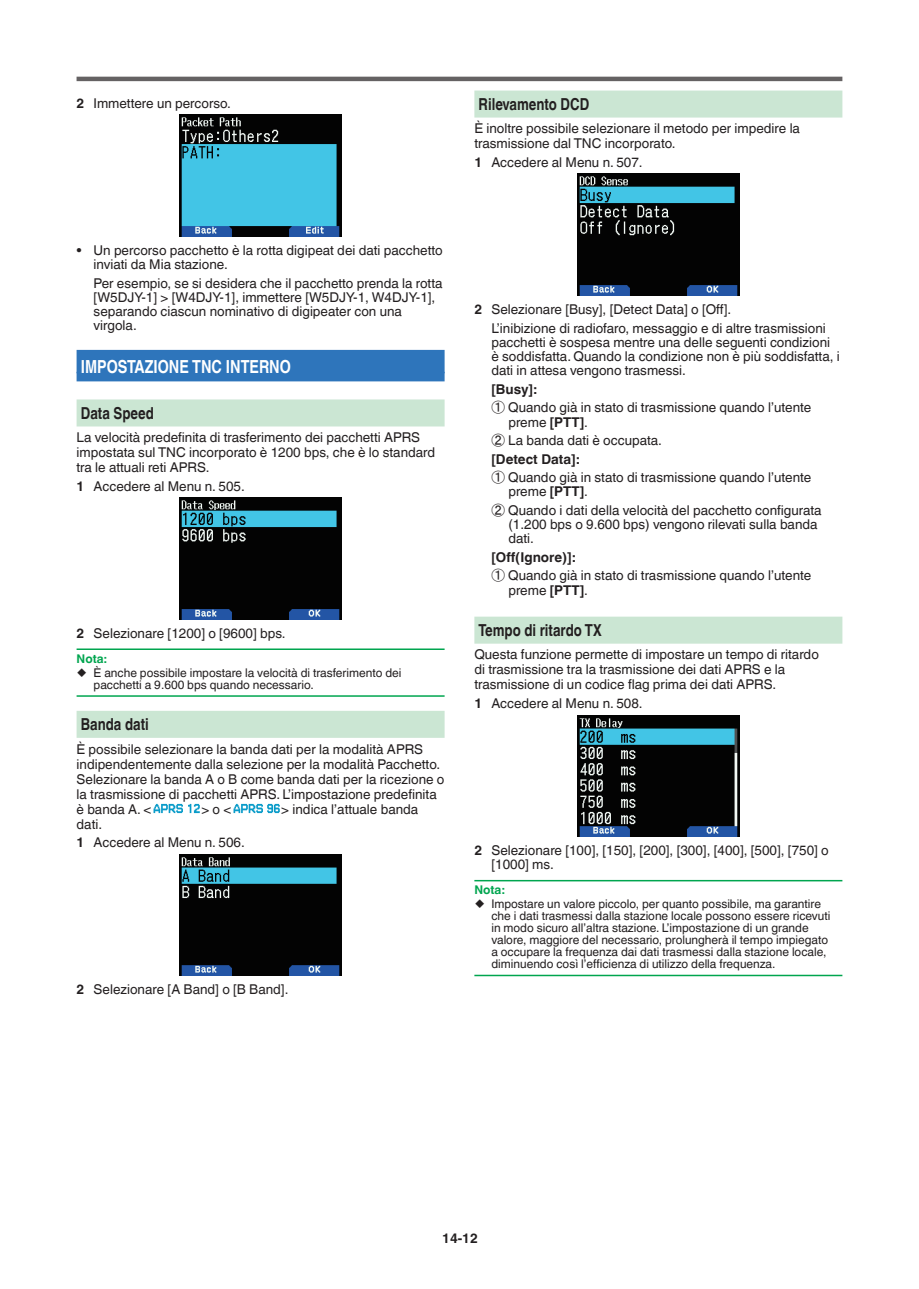
<style>
.page{position:relative;width:919px;height:1289px;background:#fff}
.page>*{position:absolute;margin:0;border:0;box-sizing:border-box;transform-origin:0 0}
.t1{font:700 18px "Helvetica World";color:#fff;scale:.8 1}
.t2{font:700 16.5px "Helvetica World";color:#231f20;scale:.8 1}
.t3{font:13.5px/15px "Helvetica World";color:#231f20}
.t4{font:700 13.5px "Helvetica World";color:#231f20}
.t5{font:12px/12px "Helvetica World";color:#231f20}
.t6{font:700 12px "Helvetica World";color:#00a54f}
.s1{font-weight:700}
.s2{font-family:"MS Gothic"}
</style>
<div class="page">
<hr style="left:77px;top:77px;width:765px;height:4px;background:#656263">
<div style="left:77px;top:350px;width:367px;height:31px;background:#2e75bb"></div>
<div style="left:77px;top:399px;width:367px;height:27px;background:#cbe6d3"></div>
<hr style="left:77px;top:648px;width:367px;height:2px;background:#00a54f">
<hr style="left:77px;top:695px;width:367px;height:1px;background:#00a54f">
<div style="left:77px;top:710px;width:367px;height:27px;background:#cbe6d3"></div>
<img style="left:179px;top:115px;width:162px;height:121px">
<img style="left:179px;top:498px;width:162px;height:121px">
<img style="left:153px;top:803px;width:47px;height:10px">
<img style="left:233px;top:803px;width:47px;height:10px">
<img style="left:179px;top:854px;width:162px;height:121px">
<div style="left:474px;top:91px;width:368px;height:27px;background:#cbe6d3"></div>
<div style="left:474px;top:616px;width:368px;height:27px;background:#cbe6d3"></div>
<hr style="left:474px;top:879px;width:368px;height:2px;background:#00a54f">
<hr style="left:474px;top:974px;width:368px;height:2px;background:#00a54f">
<img style="left:577px;top:174px;width:162px;height:121px">
<img style="left:577px;top:715px;width:162px;height:121px">
<p class="t3" style="left:77px;top:95px;width:156px"><span class="s1">2</span> Immettere un percorso.</p>
<p class="t2" style="left:478px;top:94px;width:140px">Rilevamento DCD</p>
<p class="t3" style="left:474px;top:121px;width:327px">È inoltre possibile selezionare il metodo per impedire la trasmissione dal TNC incorporato.</p>
<p class="t3" style="left:474px;top:154px;width:170px"><span class="s1">1</span> Accedere al Menu n. 507.</p>
<p class="t3" style="left:94px;top:243px;width:350px;line-height:14.2px;text-indent:-17px">• Un percorso pacchetto è la rotta digipeat dei dati pacchetto inviati da Mia stazione.</p>
<p class="t3" style="left:94px;top:276px;width:350px;line-height:14.2px">Per esempio, se si desidera che il pacchetto prenda la rotta [W5DJY-1] &gt; [W4DJY-1], immettere [W5DJY-1, W4DJY-1], separando ciascun nominativo di digipeater con una virgola.</p>
<h1 class="t1" style="left:81px;top:356px;width:264px">IMPOSTAZIONE TNC INTERNO</h1>
<p class="t2" style="left:81px;top:403px;width:93px">Data Speed</p>
<p class="t3" style="left:77px;top:430px;width:360px">La velocità predefinita di trasferimento dei pacchetti APRS impostata sul TNC incorporato è 1200 bps, che è lo standard tra le attuali reti APRS.</p>
<p class="t3" style="left:77px;top:478px;width:170px"><span class="s1">1</span> Accedere al Menu n. 505.</p>
<p class="t3" style="left:77px;top:626px;width:211px"><span class="s1">2</span> Selezionare [1200] o [9600] bps.</p>
<p class="t6" style="left:77px;top:651px;width:32px">Nota:</p>
<p class="t5" style="left:94px;top:666px;width:309px;text-indent:-17px">○ È anche possibile impostare la velocità di trasferimento dei pacchetti a 9.600 bps quando necessario.</p>
<p class="t2" style="left:81px;top:714px;width:87px">Banda dati</p>
<p class="t3" style="left:77px;top:741px;width:369px">È possibile selezionare la banda dati per la modalità APRS indipendentemente dalla selezione per la modalità Pacchetto.<br>Selezionare la banda A o B come banda dati per la ricezione o la trasmissione di pacchetti APRS. L’impostazione predefinita è banda A. &lt;</p>
<p class="t3" style="left:201px;top:801px;width:31px">&gt; o &lt;</p>
<p class="t3" style="left:281px;top:801px;width:138px">&gt; indica l’attuale banda</p>
<p class="t3" style="left:77px;top:814px;width:170px;line-height:18.5px">dati.<br><span class="s1">1</span> Accedere al Menu n. 506.</p>
<p class="t3" style="left:77px;top:982px;width:213px"><span class="s1">2</span> Selezionare [A Band] o [B Band].</p>
<p class="t3" style="left:491px;top:300px;width:336px;line-height:18.5px;text-indent:-17px"><span class="s1">2</span> Selezionare [Busy], [Detect Data] o [Off].<br>L’inibizione di radiofaro, messaggio e di altre trasmissioni</p>
<p class="t3" style="left:491px;top:335px;width:350px;line-height:14.2px">pacchetti è sospesa mentre una delle seguenti condizioni è soddisfatta. Quando la condizione non è più soddisfatta, i dati in attesa vengono trasmessi.</p>
<p class="t3" style="left:491px;top:380px;width:321px;line-height:18.5px"><span class="s1">[Busy]:<br></span><span class="s2">①</span> Quando già in stato di trasmissione quando l’utente</p>
<p class="t3" style="left:491px;top:413px;width:321px;line-height:18.5px;text-indent:17px">preme <span class="s1">[PTT]</span>.<br><span class="s2">②</span> La banda dati è occupata.<br><span class="s1">[Detect Data]:<br></span><span class="s2">①</span> Quando già in stato di trasmissione quando l’utente</p>
<p class="t3" style="left:491px;top:482px;width:332px;line-height:18.5px;text-indent:17px">preme <span class="s1">[PTT]</span>.<br><span class="s2">②</span> Quando i dati della velocità del pacchetto configurata</p>
<p class="t3" style="left:508px;top:517px;width:311px;line-height:14.2px">(1.200 bps o 9.600 bps) vengono rilevati sulla banda dati.</p>
<p class="t3" style="left:491px;top:548px;width:321px;line-height:18.5px"><span class="s1">[Off(Ignore)]:<br></span><span class="s2">①</span> Quando già in stato di trasmissione quando l’utente</p>
<p class="t3" style="left:508px;top:582px;width:81px">preme <span class="s1">[PTT]</span>.</p>
<p class="t2" style="left:478px;top:620px;width:155px">Tempo di ritardo TX</p>
<p class="t3" style="left:474px;top:647px;width:346px">Questa funzione permette di impostare un tempo di ritardo di trasmissione tra la trasmissione dei dati APRS e la trasmissione di un codice flag prima dei dati APRS.</p>
<p class="t3" style="left:474px;top:695px;width:170px"><span class="s1">1</span> Accedere al Menu n. 508.</p>
<p class="t3" style="left:491px;top:843px;width:339px;line-height:14.2px;text-indent:-17px"><span class="s1">2</span> Selezionare [100], [150], [200], [300], [400], [500], [750] o [1000] ms.</p>
<p class="t6" style="left:474px;top:883px;width:32px">Nota:</p>
<p class="t5" style="left:491px;top:898px;width:340px;text-indent:-17px">○ Impostare un valore piccolo, per quanto possibile, ma garantire che i dati trasmessi dalla stazione locale possono essere ricevuti in modo sicuro all’altra stazione. L’impostazione di un grande valore, maggiore del necessario, prolungherà il tempo impiegato a occupare la frequenza dai dati trasmessi dalla stazione locale, diminuendo così l’efficienza di utilizzo della frequenza.</p>
<p class="t4" style="left:442px;top:1230px;width:37px">14-12</p>
</div>
